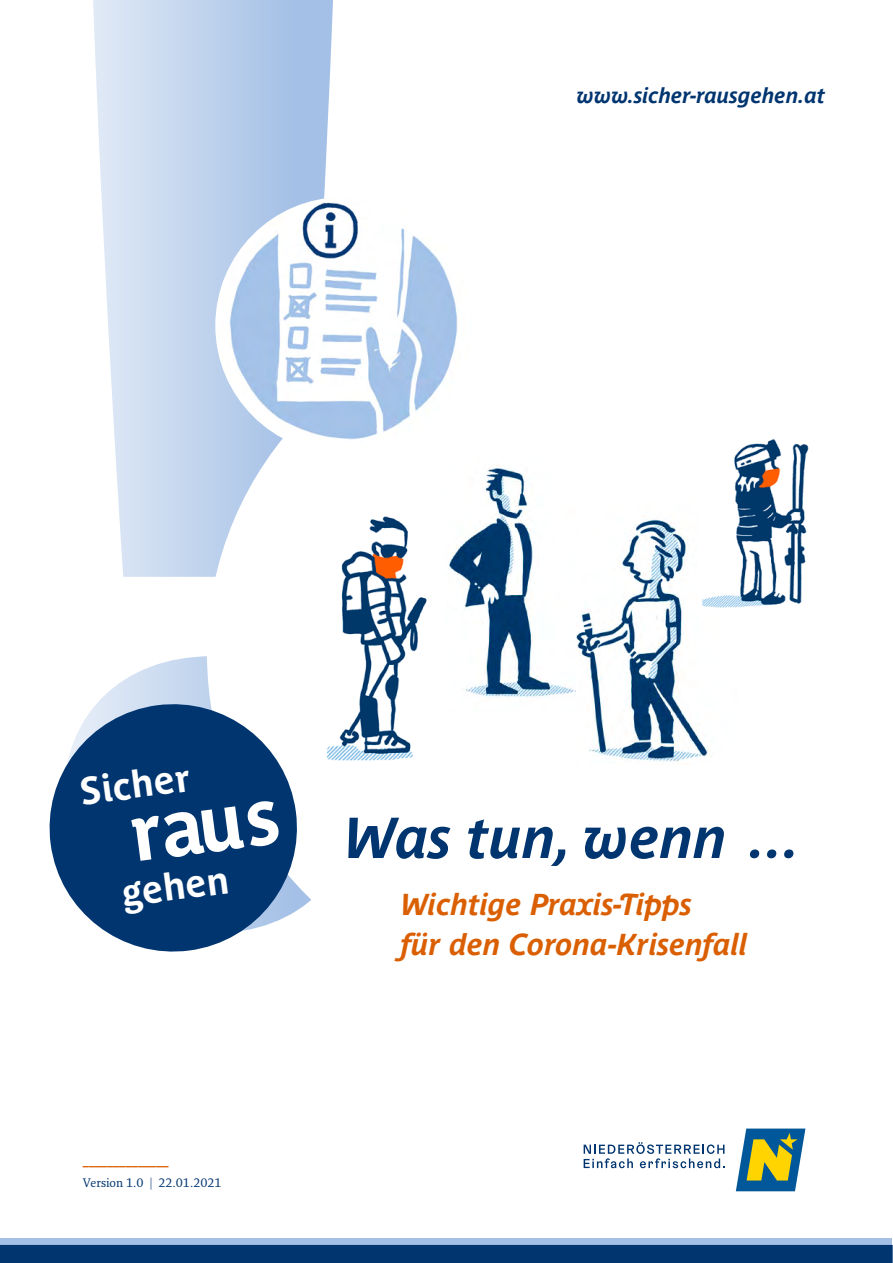
<style>
.page{position:relative;width:893px;height:1263px;background:#fff}
.page>*{position:absolute;margin:0;border:0;box-sizing:border-box;transform-origin:0 0}
.t1{font:700 1730.1px "Parisine NOE";color:#a4c0e6}
.t2{font:700 78px "Parisine NOE";color:#fff}
.Fließtext_Fresco{font:italic 700 57px "Parisine NOE";color:#003570}
.t3{font:700 37.8px "Parisine NOE";color:#fff}
.Fließtext_Fresco-2{font:italic 700 30px "Parisine NOE";color:#da5f02}
.Fließtext_Fresco-3{font:italic 700 21.3px "Parisine NOE";color:#003570}
.Fließtext_Fresco-4{font:12px "Fresco Pro";letter-spacing:-.005em;color:#003570}
.Fließtext_Fresco_Auf{font:700 12px "Parisine NOE";color:#da5f02}
</style>
<div class="page">
<svg style="left:584px;top:1142px;width:141px;height:26px"></svg>
<svg style="left:736px;top:1128px;width:69px;height:63px;background:#749779"></svg>
<svg style="left:49px;top:704px;width:248px;height:248px;fill:#003570"></svg>
<img style="left:215px;top:197px;width:257px;height:257px;border-radius:128px">
<div style="left:0;top:1238px;width:892px;height:17px;background:linear-gradient(to right,#a0bce3,#a0bce3)"></div>
<div style="left:0;top:1245px;width:893px;height:18px;background:#003570"></div>
<img style="left:326px;top:516px;width:101px;height:245px">
<img style="left:449px;top:465px;width:127px;height:234px">
<img style="left:576px;top:519px;width:134px;height:244px">
<img style="left:698px;top:438px;width:111px;height:177px">
<h1 class="t1" style="left:-33px;top:-986px;width:486px">!</h1>
<p class="Fließtext_Fresco-3" style="left:577px;top:80px;width:250px">www.sicher-rausgehen.at</p>
<p class="t3" style="left:76px;top:763px;width:113px;rotate:-7deg">Sicher</p>
<h2 class="t2" style="left:122px;top:776px;width:153px;rotate:-7deg">raus</h2>
<p class="t3" style="left:119px;top:865px;width:109px;rotate:-7deg">gehen</p>
<p class="Fließtext_Fresco" style="left:344px;top:796px;width:457px">Was tun, wenn …</p>
<p class="Fließtext_Fresco-2" style="left:401px;top:883px;width:292px">Wichtige Praxis-Tipps</p>
<p class="Fließtext_Fresco-2" style="left:401px;top:923px;width:348px">für den Corona-Krisenfall</p>
<p class="Fließtext_Fresco_Auf" style="left:83px;top:1151px;width:87px">______________</p>
<p class="Fließtext_Fresco-4" style="left:83px;top:1175px;width:140px">Version 1.0 | 22.01.2021</p>
</div>
